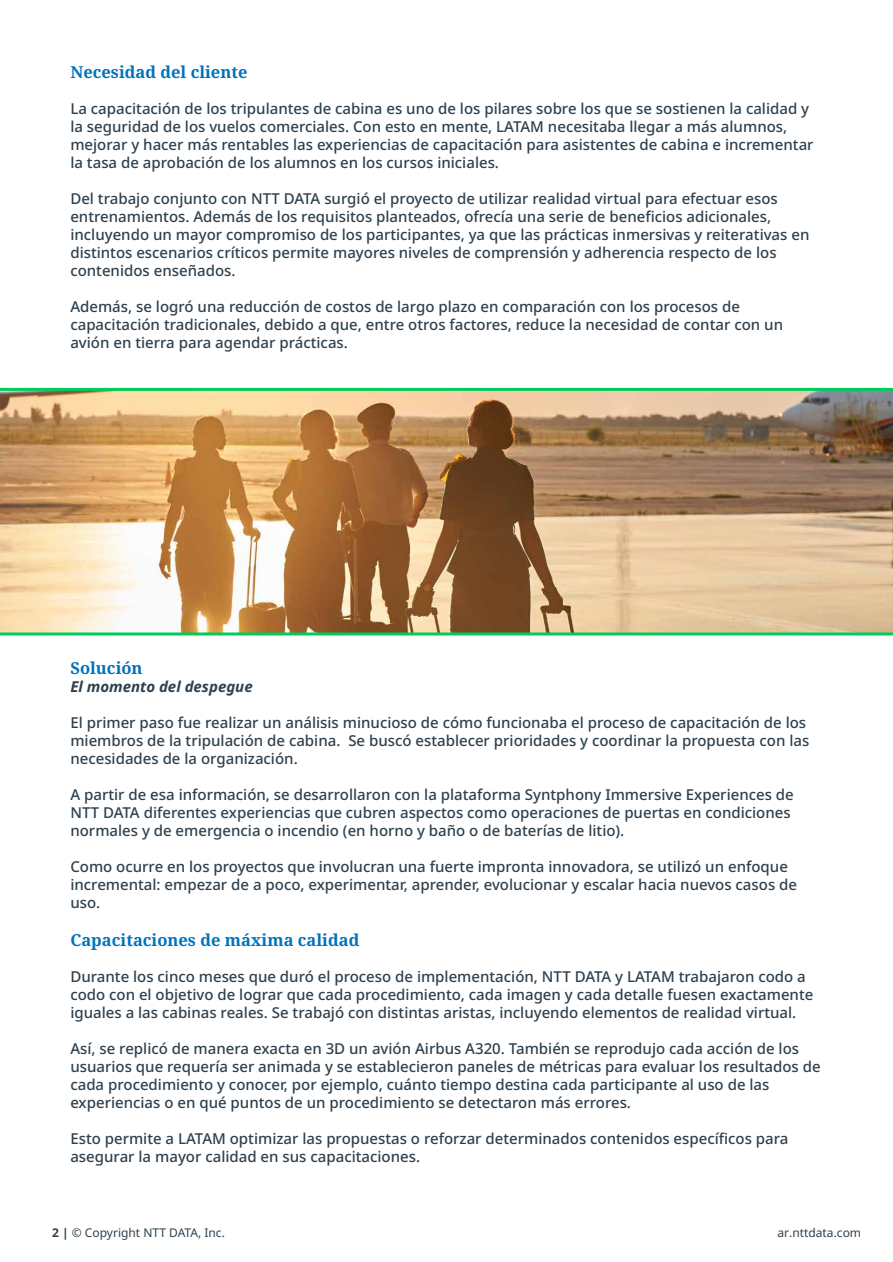
<style>
.page{position:relative;width:893px;height:1262px;background:#fff}
.page>*{position:absolute;margin:0;border:0;box-sizing:border-box;transform-origin:0 0}
.t1{font:700 16.5px "Noto Serif";color:#0072bc}
.t2{font:500 15px/18px "Noto Sans";color:#2e404d}
.t3{font:italic 700 15px "Noto Sans";color:#2e404d}
.t4{font:12px "Noto Sans";color:#2e404d}
.s1{font-weight:700}
</style>
<div class="page">
<img style="left:0;top:388px;width:892px;height:247px">
<p class="t1" style="left:70px;top:60px;width:179px">Necesidad del cliente</p>
<p class="t2" style="left:70px;top:100px;width:744px">La capacitación de los tripulantes de cabina es uno de los pilares sobre los que se sostienen la calidad y la seguridad de los vuelos comerciales. Con esto en mente, LATAM necesitaba llegar a más alumnos, mejorar y hacer más rentables las experiencias de capacitación para asistentes de cabina e incrementar la tasa de aprobación de los alumnos en los cursos iniciales.</p>
<p class="t2" style="left:70px;top:190px;width:740px">Del trabajo conjunto con NTT DATA surgió el proyecto de utilizar realidad virtual para efectuar esos entrenamientos. Además de los requisitos planteados, ofrecía una serie de beneficios adicionales, incluyendo un mayor compromiso de los participantes, ya que las prácticas inmersivas y reiterativas en distintos escenarios críticos permite mayores niveles de comprensión y adherencia respecto de los contenidos enseñados.</p>
<p class="t2" style="left:70px;top:298px;width:714px">Además, se logró una reducción de costos de largo plazo en comparación con los procesos de capacitación tradicionales, debido a que, entre otros factores, reduce la necesidad de contar con un avión en tierra para agendar prácticas.</p>
<p class="t1" style="left:70px;top:656px;width:74px">Solución</p>
<p class="t3" style="left:70px;top:676px;width:184px">El momento del despegue</p>
<p class="t2" style="left:70px;top:714px;width:740px">El primer paso fue realizar un análisis minucioso de cómo funcionaba el proceso de capacitación de los miembros de la tripulación de cabina. Se buscó establecer prioridades y coordinar la propuesta con las necesidades de la organización.</p>
<p class="t2" style="left:70px;top:786px;width:725px">A partir de esa información, se desarrollaron con la plataforma Syntphony Immersive Experiences de<br>NTT DATA diferentes experiencias que cubren aspectos como operaciones de puertas en condiciones normales y de emergencia o incendio (en horno y baño o de baterías de litio).</p>
<p class="t2" style="left:70px;top:858px;width:728px">Como ocurre en los proyectos que involucran una fuerte impronta innovadora, se utilizó un enfoque incremental: empezar de a poco, experimentar, aprender, evolucionar y escalar hacia nuevos casos de uso.</p>
<p class="t1" style="left:70px;top:928px;width:290px">Capacitaciones de máxima calidad</p>
<p class="t2" style="left:70px;top:967px;width:744px">Durante los cinco meses que duró el proceso de implementación, NTT DATA y LATAM trabajaron codo a codo con el objetivo de lograr que cada procedimiento, cada imagen y cada detalle fuesen exactamente iguales a las cabinas reales. Se trabajó con distintas aristas, incluyendo elementos de realidad virtual.</p>
<p class="t2" style="left:70px;top:1039px;width:751px">Así, se replicó de manera exacta en 3D un avión Airbus A320. También se reprodujo cada acción de los usuarios que requería ser animada y se establecieron paneles de métricas para evaluar los resultados de cada procedimiento y conocer, por ejemplo, cuánto tiempo destina cada participante al uso de las experiencias o en qué puntos de un procedimiento se detectaron más errores.</p>
<p class="t2" style="left:70px;top:1129px;width:719px">Esto permite a LATAM optimizar las propuestas o reforzar determinados contenidos específicos para asegurar la mayor calidad en sus capacitaciones.</p>
<p class="t4" style="left:52px;top:1223px;width:174px"><span class="s1">2 |</span> © Copyright NTT DATA, Inc.</p>
<p class="t4" style="left:777px;top:1223px;width:85px">ar.nttdata.com</p>
</div>
